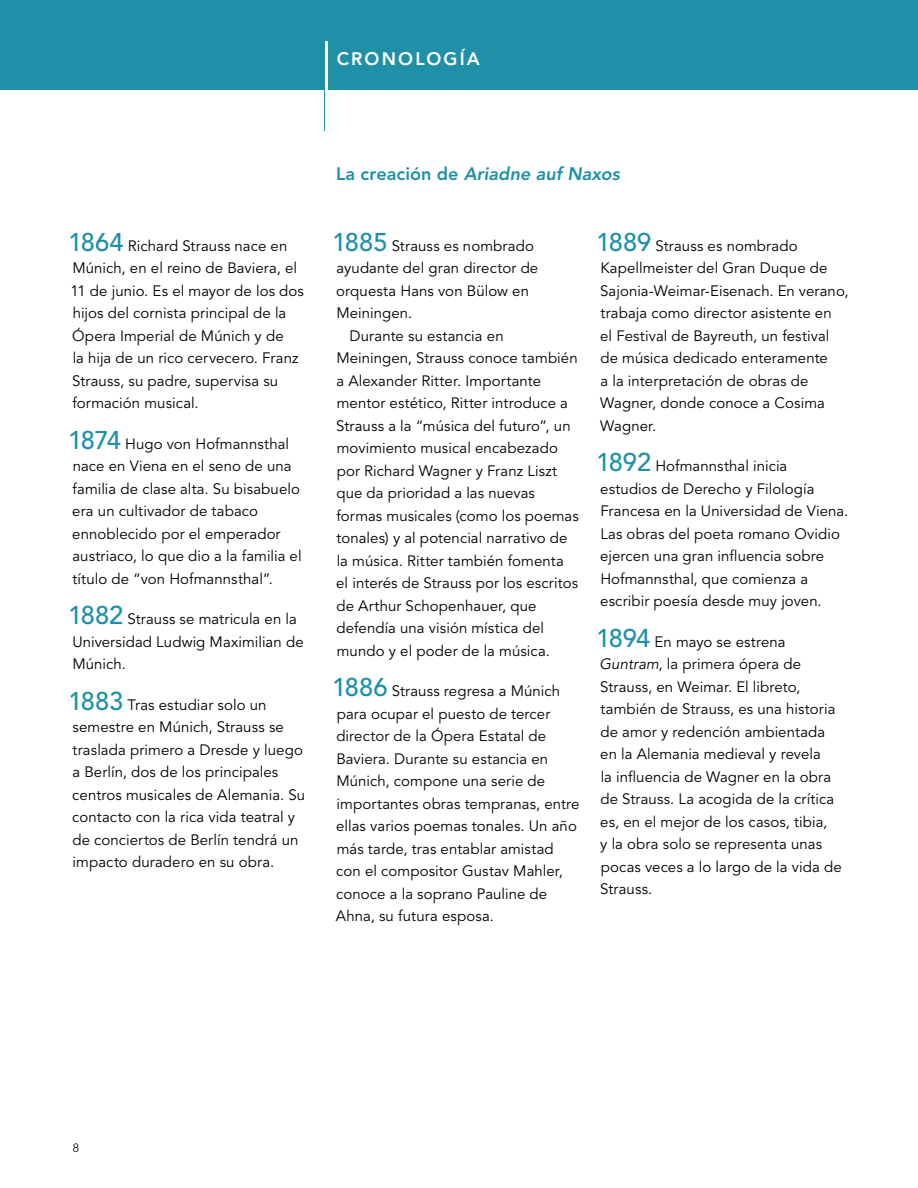
<style>
.page{position:relative;width:918px;height:1188px;background:#fff}
.page>*{position:absolute;margin:0;border:0;box-sizing:border-box;transform-origin:0 0}
.HED_avenir_cap_KO{font:300 90px "Avenir LT Pro";color:#1f90a7;scale:.6 1}
.HED_avenir_popup{font:italic 800 18px "Avenir LT Pro";color:#1f90a7}
.HED_avenir_cap_KO-2{font:800 18px "Avenir LT Pro";letter-spacing:.12em;color:#fff}
._3col_timeline{font:15px/22.5px "Avenir LT Pro";letter-spacing:.005em;color:#000}
.t1{font:300 12px "Avenir LT Pro";color:#000}
.s1{font-style:normal}
.s2{font-weight:500;font-size:25.5px;color:#1f90a7}
.s3{font-style:italic}
</style>
<div class="page">
<div style="left:0;top:0;width:918px;height:90px;background:#1f90a7"></div>
<p class="HED_avenir_cap_KO" style="left:320px;top:24px;width:21px">|</p>
<p class="HED_avenir_cap_KO-2" style="left:337px;top:48px;width:145px">CRONOLOGÍA</p>
<p class="HED_avenir_popup" style="left:336px;top:163px;width:285px"><span class="s1">La creación de</span> Ariadne auf Naxos</p>
<p class="_3col_timeline" style="left:68px;top:235px;width:237px"><span class="s2">1864</span> Richard Strauss nace en<br>Múnich, en el reino de Baviera, el<br>11 de junio. Es el mayor de los dos hijos del cornista principal de la<br>Ópera Imperial de Múnich y de<br>la hija de un rico cervecero. Franz<br>Strauss, su padre, supervisa su formación musical.</p>
<p class="_3col_timeline" style="left:68px;top:433px;width:235px"><span class="s2">1874</span> Hugo von Hofmannsthal nace en Viena en el seno de una familia de clase alta. Su bisabuelo era un cultivador de tabaco ennoblecido por el emperador austriaco, lo que dio a la familia el título de “von Hofmannsthal”.</p>
<p class="_3col_timeline" style="left:68px;top:608px;width:237px"><span class="s2">1882</span> Strauss se matricula en la<br>Universidad Ludwig Maximilian de<br>Múnich.</p>
<p class="_3col_timeline" style="left:68px;top:694px;width:239px"><span class="s2">1883</span> Tras estudiar solo un semestre en Múnich, Strauss se traslada primero a Dresde y luego a Berlín, dos de los principales centros musicales de Alemania. Su contacto con la rica vida teatral y de conciertos de Berlín tendrá un impacto duradero en su obra.</p>
<p class="_3col_timeline" style="left:332px;top:235px;width:203px"><span class="s2">1885</span> Strauss es nombrado</p>
<p class="_3col_timeline" style="left:336px;top:257px;width:203px">ayudante del gran director de</p>
<p class="_3col_timeline" style="left:336px;top:280px;width:194px">orquesta Hans von Bülow en</p>
<p class="_3col_timeline" style="left:336px;top:302px;width:77px">Meiningen.</p>
<p class="_3col_timeline" style="left:350px;top:325px;width:156px">Durante su estancia en</p>
<p class="_3col_timeline" style="left:336px;top:347px;width:243px">Meiningen, Strauss conoce también</p>
<p class="_3col_timeline" style="left:336px;top:370px;width:206px">a Alexander Ritter. Importante</p>
<p class="_3col_timeline" style="left:337px;top:392px;width:233px">mentor estético, Ritter introduce a</p>
<p class="_3col_timeline" style="left:336px;top:415px;width:236px">Strauss a la “música del futuro”, un</p>
<p class="_3col_timeline" style="left:337px;top:437px;width:223px">movimiento musical encabezado</p>
<p class="_3col_timeline" style="left:337px;top:460px;width:222px">por Richard Wagner y Franz Liszt</p>
<p class="_3col_timeline" style="left:336px;top:482px;width:200px">que da prioridad a las nuevas</p>
<p class="_3col_timeline" style="left:337px;top:505px;width:244px">formas musicales (como los poemas</p>
<p class="_3col_timeline" style="left:337px;top:527px;width:233px">tonales) y al potencial narrativo de</p>
<p class="_3col_timeline" style="left:337px;top:550px;width:229px">la música. Ritter también fomenta</p>
<p class="_3col_timeline" style="left:336px;top:572px;width:243px">el interés de Strauss por los escritos</p>
<p class="_3col_timeline" style="left:336px;top:595px;width:202px">de Arthur Schopenhauer, que</p>
<p class="_3col_timeline" style="left:336px;top:617px;width:209px">defendía una visión mística del</p>
<p class="_3col_timeline" style="left:337px;top:640px;width:215px">mundo y el poder de la música.</p>
<p class="_3col_timeline" style="left:332px;top:680px;width:249px"><span class="s2">1886</span> Strauss regresa a Múnich para ocupar el puesto de tercer director de la Ópera Estatal de<br>Baviera. Durante su estancia en<br>Múnich, compone una serie de importantes obras tempranas, entre ellas varios poemas tonales. Un año más tarde, tras entablar amistad<br>con el compositor Gustav Mahler, conoce a la soprano Pauline de<br>Ahna, su futura esposa.</p>
<p class="_3col_timeline" style="left:596px;top:235px;width:254px"><span class="s2">1889</span> Strauss es nombrado<br>Kapellmeister del Gran Duque de<br>Sajonia-Weimar-Eisenach. En verano, trabaja como director asistente en<br>el Festival de Bayreuth, un festival<br>de música dedicado enteramente<br>a la interpretación de obras de<br>Wagner, donde conoce a Cosima<br>Wagner.</p>
<p class="_3col_timeline" style="left:596px;top:455px;width:254px"><span class="s2">1892</span> Hofmannsthal inicia<br>estudios de Derecho y Filología<br>Francesa en la Universidad de Viena.<br>Las obras del poeta romano Ovidio ejercen una gran influencia sobre<br>Hofmannsthal, que comienza a escribir poesía desde muy joven.</p>
<p class="_3col_timeline" style="left:596px;top:631px;width:247px"><span class="s2">1894</span> En mayo se estrena<br><span class="s3">Guntram</span>, la primera ópera de<br>Strauss, en Weimar. El libreto, también de Strauss, es una historia de amor y redención ambientada<br>en la Alemania medieval y revela<br>la influencia de Wagner en la obra de Strauss. La acogida de la crítica es, en el mejor de los casos, tibia,<br>y la obra solo se representa unas pocas veces a lo largo de la vida de<br>Strauss.</p>
<p class="t1" style="left:73px;top:1141px;width:8px">8</p>
</div>
